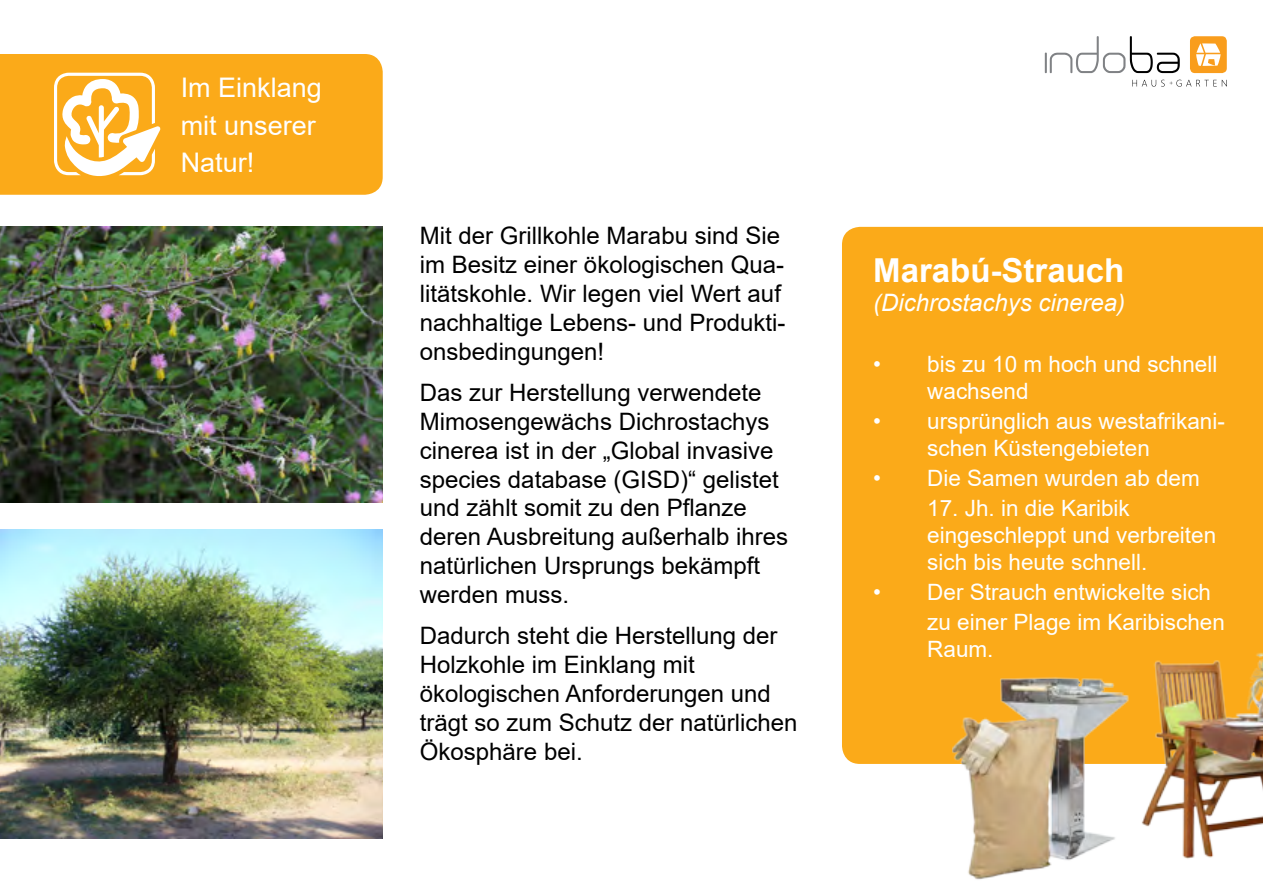
<style>
.page{position:relative;width:1263px;height:893px;background:#fff}
.page>*{position:absolute;margin:0;border:0;box-sizing:border-box;transform-origin:0 0}
.t1{font:700 33px "Arial";color:#fff}
.t2{font:27px/37.5px "Arial";color:#fff}
.t3{font:24px/28.8px "Arial";color:#000}
.t4{font:italic 24px "Arial";color:#fff}
.t5{font:22.5px/27px "Arial";color:#fff}
</style>
<div class="page">
<div style="left:842px;top:227px;width:421px;height:537px;background:#fbaa19"></div>
<div style="left:0;top:54px;width:383px;height:141px;background:#fbaa19"></div>
<svg style="left:54px;top:73px;width:107px;height:103px"></svg>
<img style="left:0;top:227px;width:383px;height:276px">
<img style="left:0;top:529px;width:383px;height:310px">
<img style="left:952px;top:639px;width:311px;height:241px">
<svg style="left:1132px;top:80px;width:95px;height:7px"></svg>
<svg style="left:1045px;top:36px;width:135px;height:37px"></svg>
<svg style="left:1190px;top:36px;width:37px;height:37px"></svg>
<p class="t2" style="left:181px;top:69px;width:143px">Im Einklang mit unserer<br>Natur!</p>
<p class="t3" style="left:420px;top:221px;width:367px">Mit der Grillkohle Marabu sind Sie im Besitz einer ökologischen Qua&shy;litätskohle. Wir legen viel Wert auf nachhaltige Lebens- und Produkti&shy;onsbedingungen!</p>
<p class="t3" style="left:420px;top:378px;width:370px">Das zur Herstellung verwendete<br>Mimosengewächs Dichrostachys cinerea ist in der „Global invasive species database (GISD)“ gelistet und zählt somit zu den Pflanze deren Ausbreitung außerhalb ihres natürlichen Ursprungs bekämpft werden muss.</p>
<p class="t3" style="left:420px;top:621px;width:379px">Dadurch steht die Herstellung der<br>Holzkohle im Einklang mit ökologischen Anforderungen und trägt so zum Schutz der natürlichen<br>Ökosphäre bei.</p>
<h1 class="t1" style="left:873px;top:247px;width:253px">Marabú-Strauch</h1>
<p class="t4" style="left:873px;top:287px;width:254px">(Dichrostachys cinerea)</p>
<p class="t5" style="left:927px;top:350px;width:292px;text-indent:-54px">• bis zu 10 m hoch und schnell wachsend</p>
<p class="t5" style="left:927px;top:407px;width:299px;text-indent:-54px">• ursprünglich aus westafrikani&shy;schen Küstengebieten</p>
<p class="t5" style="left:873px;top:464px;width:328px">• Die Samen wurden ab dem</p>
<p class="t5" style="left:927px;top:494px;width:290px">17. Jh. in die Karibik eingeschleppt und verbreiten sich bis heute schnell.</p>
<p class="t5" style="left:927px;top:577px;width:299px;line-height:30px;text-indent:-54px">• Der Strauch entwickelte sich zu einer Plage im Karibischen</p>
<p class="t5" style="left:927px;top:635px;width:68px">Raum.</p>
</div>
